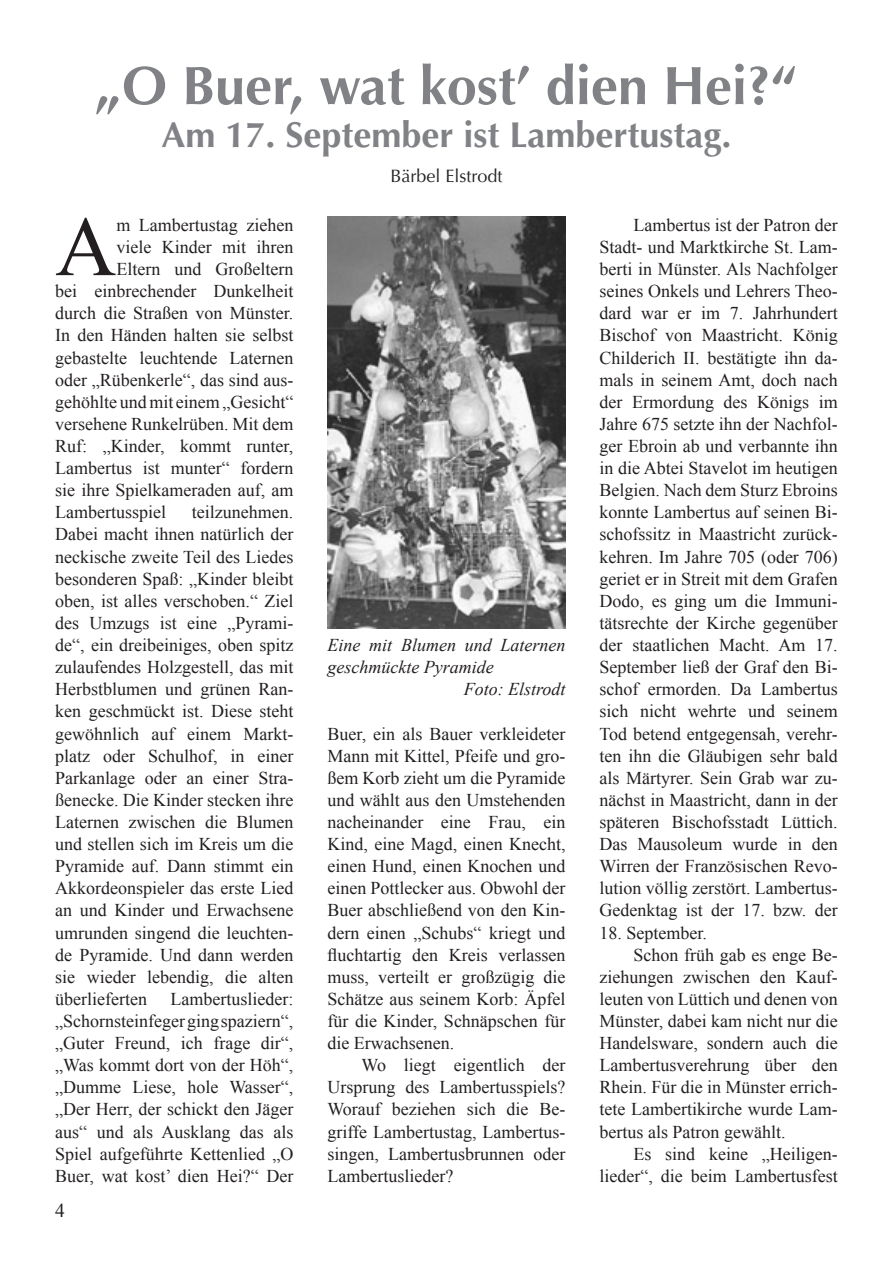
<style>
.page{position:relative;width:893px;height:1263px;background:#fff}
.page>*{position:absolute;margin:0;border:0;box-sizing:border-box;transform-origin:0 0}
.Fließ_10__Initiale{font:84.75px "Times New Roman";color:#231f20}
.Titel_01__grau__36pt{font:700 54px "Optima LT Std";color:#808285}
.Titel_03__grau__24pt{font:700 36px "Optima LT Std";color:#808285}
.t1{font:19.5px "Times New Roman";color:#231f20}
.Fließ_10__Initiale-2{font:18px/22px "Times New Roman";color:#231f20;text-align:justify}
.F_b_mE_0mm{font:18px/22px "Times New Roman";color:#231f20;text-align:justify}
.B_Bildzeile{font:italic 18px/22px "Times New Roman";color:#231f20}
.A_Autorenzeile{font:18px "Optima LT Std";color:#231f20}
</style>
<div class="page">
<img style="left:327px;top:216px;width:239px;height:412px">
<p class="Titel_01__grau__36pt" style="left:95px;top:54px;width:704px">„O Buer, wat kost’ dien Hei?“</p>
<p class="Titel_03__grau__24pt" style="left:161px;top:114px;width:572px">Am 17. September ist Lambertustag.</p>
<p class="A_Autorenzeile" style="left:390px;top:165px;width:114px">Bärbel Elstrodt</p>
<p class="Fließ_10__Initiale" style="left:55px;top:198px;width:63px">A</p>
<p class="Fließ_10__Initiale-2" style="left:117px;top:214px;width:178px">m Lambertustag ziehen</p>
<p class="Fließ_10__Initiale-2" style="left:117px;top:236px;width:178px">viele Kinder mit ihren</p>
<p class="Fließ_10__Initiale-2" style="left:117px;top:258px;width:178px">Eltern und Großeltern</p>
<p class="Fließ_10__Initiale-2" style="left:55px;top:280px;width:240px">bei einbrechender Dunkelheit</p>
<p class="Fließ_10__Initiale-2" style="left:55px;top:302px;width:240px">durch die Straßen von Münster.</p>
<p class="Fließ_10__Initiale-2" style="left:55px;top:324px;width:240px">In den Händen halten sie selbst</p>
<p class="Fließ_10__Initiale-2" style="left:55px;top:346px;width:240px">gebastelte leuchtende Laternen</p>
<p class="Fließ_10__Initiale-2" style="left:55px;top:368px;width:240px">oder „Rübenkerle“, das sind aus-</p>
<p class="Fließ_10__Initiale-2" style="left:55px;top:390px;width:240px">gehöhlte und mit einem „Gesicht“</p>
<p class="Fließ_10__Initiale-2" style="left:55px;top:413px;width:240px">versehene Runkelrüben. Mit dem</p>
<p class="Fließ_10__Initiale-2" style="left:55px;top:435px;width:240px">Ruf: „Kinder, kommt runter,</p>
<p class="Fließ_10__Initiale-2" style="left:55px;top:457px;width:240px">Lambertus ist munter“ fordern</p>
<p class="Fließ_10__Initiale-2" style="left:55px;top:479px;width:240px">sie ihre Spielkameraden auf, am</p>
<p class="Fließ_10__Initiale-2" style="left:55px;top:501px;width:112px">Lambertusspiel</p>
<p class="Fließ_10__Initiale-2" style="left:55px;top:501px;width:240px;text-indent:137px">teilzunehmen.<br>Dabei macht ihnen natürlich der neckische zweite Teil des Liedes besonderen Spaß: „Kinder bleibt oben, ist alles verschoben.“ Ziel des Umzugs ist eine „Pyrami&shy;de“, ein dreibeiniges, oben spitz zulaufendes Holzgestell, das mit Herbstblumen und grünen Ran&shy;ken geschmückt ist. Diese steht gewöhnlich auf einem Markt&shy;platz oder Schulhof, in einer Parkanlage oder an einer Stra&shy;ßenecke. Die Kinder stecken ihre Laternen zwischen die Blumen und stellen sich im Kreis um die Pyramide auf. Dann stimmt ein Akkordeonspieler das erste Lied an und Kinder und Erwachsene umrunden singend die leuchten&shy;de Pyramide. Und dann werden sie wieder lebendig, die alten überlieferten</p>
<p class="Fließ_10__Initiale-2" style="left:55px;top:987px;width:240px;text-indent:115px">Lambertuslieder: „Schornsteinfeger ging spaziern“, „Guter Freund, ich frage dir“, „Was kommt dort von der Höh“, „Dumme Liese, hole Wasser“, „Der Herr, der schickt den Jäger aus“ und als Ausklang das als Spiel aufgeführte Kettenlied „O Buer, wat kost’ dien Hei?“ Der</p>
<p class="t1" style="left:55px;top:1199px;width:11px">4</p>
<p class="B_Bildzeile" style="left:327px;top:634px;width:240px">Eine mit Blumen und Laternen geschmückte Pyramide</p>
<p class="B_Bildzeile" style="left:464px;top:678px;width:103px">Foto: Elstrodt</p>
<p class="Fließ_10__Initiale-2" style="left:327px;top:722px;width:240px">Buer, ein als Bauer verkleideter Mann mit Kittel, Pfeife und gro&shy;ßem Korb zieht um die Pyramide und wählt aus den Umstehenden nacheinander eine Frau, ein Kind, eine Magd, einen Knecht, einen Hund, einen Knochen und einen Pottlecker aus. Obwohl der Buer abschließend von den Kin&shy;dern einen „Schubs“ kriegt und fluchtartig den Kreis verlassen muss, verteilt er großzügig die Schätze aus seinem Korb: Äpfel für die Kinder, Schnäpschen für die Erwachsenen.</p>
<p class="F_b_mE_0mm" style="left:327px;top:1054px;width:240px;text-indent:34px">Wo liegt eigentlich der Ursprung des Lambertusspiels?<br>Worauf beziehen sich die Be&shy;griffe Lambertustag, Lambertus&shy;singen, Lambertusbrunnen oder Lambertuslieder?</p>
<p class="F_b_mE_0mm" style="left:600px;top:214px;width:240px;text-indent:34px">Lambertus ist der Patron der Stadt- und Marktkirche St. Lam&shy;berti in Münster. Als Nachfolger seines Onkels und Lehrers Theo&shy;dard war er im 7. Jahrhundert Bischof von Maastricht. König Childerich II. bestätigte ihn da&shy;mals in seinem Amt, doch nach der Ermordung des Königs im Jahre 675 setzte ihn der Nachfol&shy;ger Ebroin ab und verbannte ihn in die Abtei Stavelot im heutigen Belgien. Nach dem Sturz Ebroins konnte Lambertus auf seinen Bi&shy;schofssitz in Maastricht zurück&shy;kehren. Im Jahre 705 (oder 706) geriet er in Streit mit dem Grafen Dodo, es ging um die Immuni&shy;tätsrechte der Kirche gegenüber der staatlichen Macht. Am 17.<br>September ließ der Graf den Bi&shy;schof ermorden. Da Lambertus sich nicht wehrte und seinem Tod betend entgegensah, verehr&shy;ten ihn die Gläubigen sehr bald als Märtyrer. Sein Grab war zu&shy;nächst in Maastricht, dann in der späteren Bischofsstadt Lüttich.<br>Das Mausoleum wurde in den Wirren der Französischen Revo&shy;lution völlig zerstört. Lambertus-Gedenktag ist der 17. bzw. der</p>
<p class="F_b_mE_0mm" style="left:600px;top:921px;width:109px">18. September.</p>
<p class="F_b_mE_0mm" style="left:600px;top:943px;width:240px;text-indent:34px">Schon früh gab es enge Be&shy;ziehungen zwischen den Kauf&shy;leuten von Lüttich und denen von Münster, dabei kam nicht nur die Handelsware, sondern auch die Lambertusverehrung über den Rhein. Für die in Münster errich&shy;tete Lambertikirche wurde Lam&shy;bertus als Patron gewählt.</p>
<p class="F_b_mE_0mm" style="left:600px;top:1142px;width:240px;text-align:right">Es sind keine „Heiligen&shy;lieder“, die beim Lambertusfest</p>
</div>
